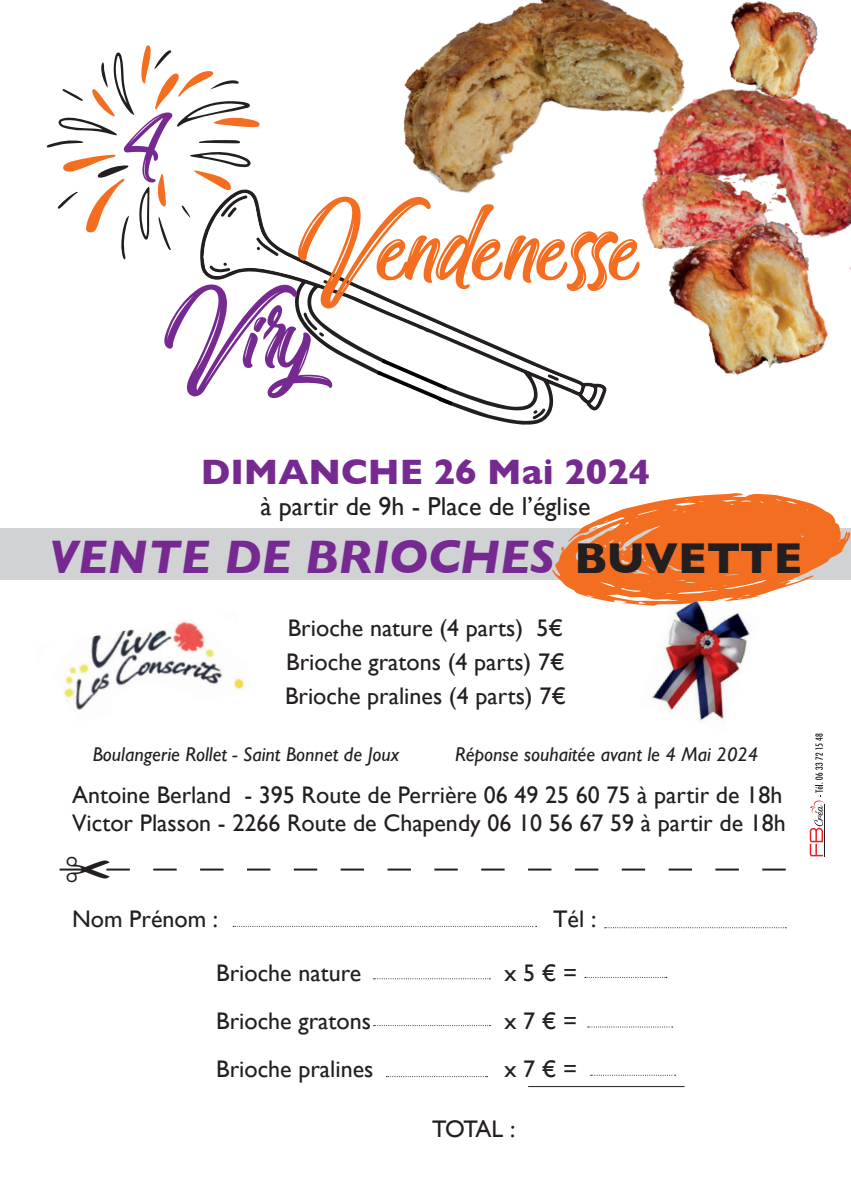
<style>
.page{position:relative;width:851px;height:1191px;background:#fff}
.page>*{position:absolute;margin:0;border:0;box-sizing:border-box;transform-origin:0 0}
.t1{font:108px "Amazing Kids";color:#f36e21}
.t2{font:108px "Amazing Kids";color:#762a91}
.t3{font:italic 700 48px "Gill Sans";color:#762a91}
.t4{font:700 36px "Gill Sans";color:#762a91}
.t5{font:26px "Gill Sans";color:#231f20}
.t6{font:24px/34px "Gill Sans";color:#231f20;text-align:justify}
.t7{font:italic 20px "Gill Sans";color:#231f20}
.s1{font-style:normal;font-size:44px;color:#231f20}
</style>
<div class="page">
<div style="left:0;top:529px;width:850px;height:51px;background:#d1d2d4"></div>
<svg style="left:457px;top:381px;width:150px;height:44px"></svg>
<svg style="left:532px;top:408px;width:13px;height:11px"></svg>
<svg style="left:203px;top:246px;width:378px;height:146px"></svg>
<svg style="left:582px;top:386px;width:21px;height:21px"></svg>
<svg style="left:547px;top:374px;width:12px;height:7px"></svg>
<svg style="left:323px;top:280px;width:11px;height:6px"></svg>
<svg style="left:373px;top:356px;width:84px;height:52px"></svg>
<svg style="left:47px;top:45px;width:231px;height:227px"></svg>
<svg style="left:233px;top:926px;width:303px;height:1px"></svg>
<svg style="left:604px;top:927px;width:182px;height:1px"></svg>
<svg style="left:373px;top:978px;width:117px;height:1px"></svg>
<svg style="left:373px;top:1025px;width:117px;height:1px"></svg>
<svg style="left:584px;top:977px;width:82px;height:1px"></svg>
<svg style="left:587px;top:1026px;width:85px;height:1px"></svg>
<svg style="left:590px;top:1074px;width:85px;height:1px"></svg>
<svg style="left:386px;top:1076px;width:101px;height:1px"></svg>
<hr style="left:528px;top:1086px;width:156px;height:1px;background:#231f20">
<img style="left:642px;top:97px;width:208px;height:141px">
<img style="left:403px;top:0;width:297px;height:208px">
<img style="left:650px;top:208px;width:200px;height:167px">
<img style="left:703px;top:1px;width:129px;height:116px">
<img style="left:652px;top:607px;width:98px;height:114px">
<img style="left:77px;top:621px;width:168px;height:89px">
<svg style="left:189px;top:621px;width:56px;height:39px"></svg>
<svg style="left:63px;top:666px;width:14px;height:43px"></svg>
<svg style="left:111px;top:685px;width:86px;height:25px"></svg>
<svg style="left:161px;top:645px;width:17px;height:13px"></svg>
<svg style="left:153px;top:621px;width:17px;height:7px"></svg>
<svg style="left:552px;top:493px;width:298px;height:114px"></svg>
<svg style="left:809px;top:733px;width:15px;height:123px"></svg>
<hr style="left:824px;top:803px;width:1px;height:53px;background:#231f20">
<svg style="left:60px;top:868px;width:725px;height:3px"></svg>
<h1 class="t1" style="left:293px;top:180px;width:349px">Vendenesse</h1>
<h1 class="t2" style="left:160px;top:267px;width:151px">Viry</h1>
<h3 class="t4" style="left:201px;top:443px;width:451px">DIMANCHE 26 Mai 2024</h3>
<p class="t5" style="left:260px;top:491px;width:331px">à partir de 9h - Place de l’église</p>
<h2 class="t3" style="left:49px;top:529px;width:754px">VENTE DE BRIOCHES <span class="s1">BUVETTE</span></h2>
<p class="t6" style="left:285px;top:610px;width:282px">Brioche nature (4 parts) 5€ Brioche gratons (4 parts) 7€ Brioche pralines (4 parts) 7€</p>
<p class="t7" style="left:93px;top:742px;width:308px">Boulangerie Rollet - Saint Bonnet de Joux</p>
<p class="t7" style="left:455px;top:742px;width:305px">Réponse souhaitée avant le 4 Mai 2024</p>
<p class="t6" style="left:72px;top:780px;width:715px;line-height:28.8px">Antoine Berland - 395 Route de Perrière 06 49 25 60 75 à partir de 18h<br>Victor Plasson - 2266 Route de Chapendy 06 10 56 67 59 à partir de 18h</p>
<p class="t6" style="left:72px;top:901px;width:148px">Nom Prénom :</p>
<p class="t6" style="left:553px;top:901px;width:45px">Tél :</p>
<p class="t6" style="left:216px;top:955px;width:146px">Brioche nature</p>
<p class="t6" style="left:504px;top:955px;width:74px">x 5 € =</p>
<p class="t6" style="left:216px;top:1003px;width:156px">Brioche gratons</p>
<p class="t6" style="left:504px;top:1003px;width:74px">x 7 € =</p>
<p class="t6" style="left:216px;top:1051px;width:159px">Brioche pralines</p>
<p class="t6" style="left:504px;top:1051px;width:74px">x 7 € =</p>
<p class="t6" style="left:432px;top:1111px;width:84px">TOTAL :</p>
</div>
